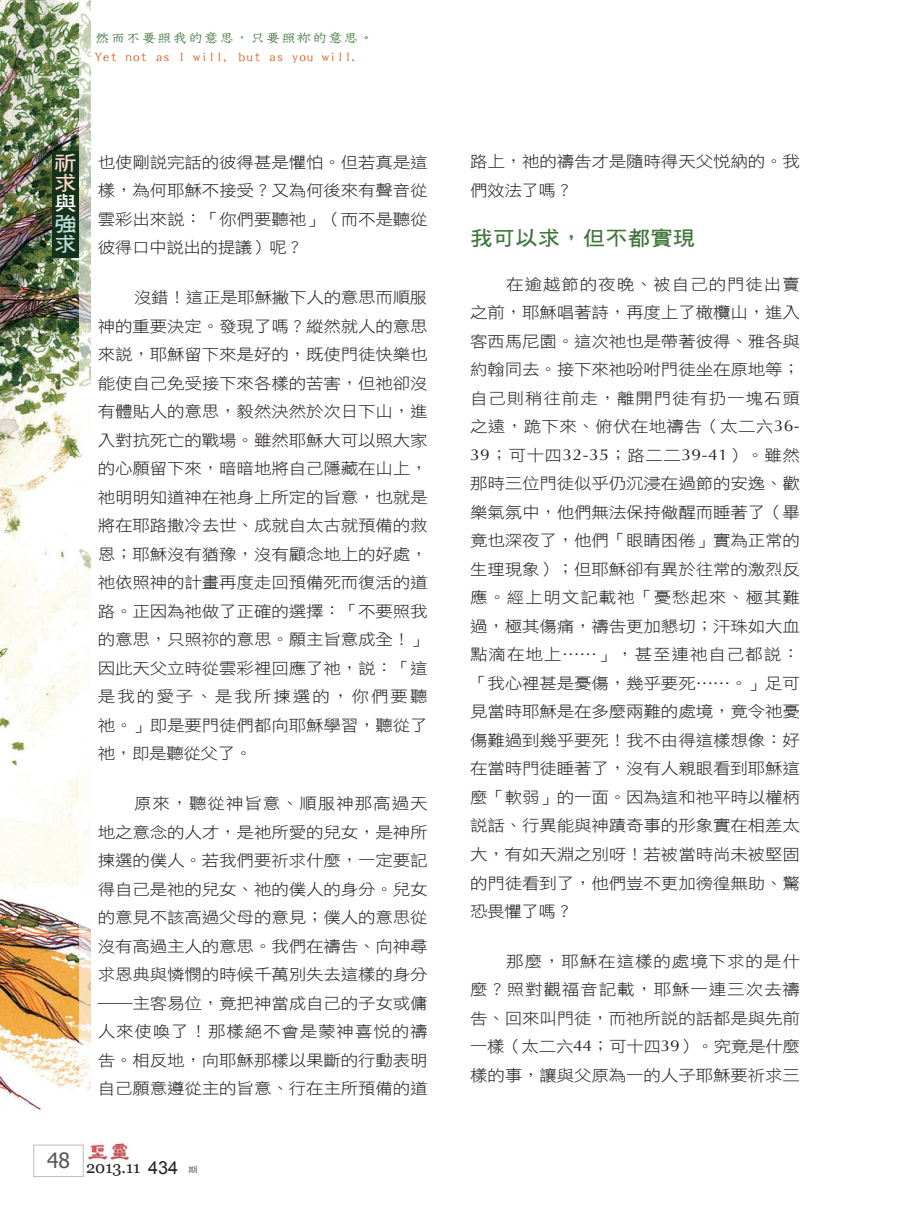
<style>
.page{position:relative;width:919px;height:1217px;background:#fff}
.page>*{position:absolute;margin:0;border:0;box-sizing:border-box;transform-origin:0 0}
.大標{font:20.25px "DF Hei W7 WIN BF";color:#41753c;scale:1.11 1}
.t1{font:20.25px/20.2px "DF Hei W7 WIN BF";color:#fdddcf;scale:1.11 1}
.t2{font:20.25px/20.2px "DF Hei W7 WIN BF";color:#bde2dc;scale:1.11 1}
.t3{font:20.25px "DF Hei W7 WIN BF";color:#fff;scale:1.11 1}
.t4{font:16.5px "Georgia";color:#231f20}
.t5{font:15.75px/28.5px "DF Hei W3 WIN BF";letter-spacing:-.01em;color:#231f20;text-align:justify;scale:1.11 1}
.t6{font:14.25px "DF Tie Xian W3 WIN BF";letter-spacing:-.025em;color:#db5c1c;scale:1.11 1}
.t7{font:14.25px "DF Tie Xian W3 WIN BF";letter-spacing:-.025em;color:#41753c;scale:1.11 1}
.t8{font:7.5px "DF Hei W5 WIN BF";color:#57585a;scale:1.25 1}
.s1{font-family:"Arial";font-size:18px}
.s2{font-family:"Optima"}
</style>
<div class="page">
<img style="left:88px;top:1143px;width:41px;height:18px">
<img style="left:0;top:0;width:79px;height:1110px">
<div style="left:52px;top:151px;width:27px;height:106px;background:#17321b"></div>
<div style="left:33px;top:1144px;width:50px;height:32px;border:1px solid #bcbdc0"></div>
<svg style="left:79px;top:0;width:12px;height:1091px"></svg>
<p class="t7" style="left:95px;top:30px;width:253px">然而不要照我的意思，只要照祢的意思。</p>
<p class="t6" style="left:95px;top:49px;width:240px">Yet not as I will, but as you will.</p>
<p class="t1" style="left:54px;top:153px;width:21px">祈求</p>
<p class="t3" style="left:54px;top:193px;width:21px">與</p>
<p class="t2" style="left:54px;top:213px;width:21px">強求</p>
<p class="t5" style="left:98px;top:148px;width:298px">也使剛說完話的彼得甚是懼怕。但若真是這樣，為何耶穌不接受？又為何後來有聲音從雲彩出來說：「你們要聽祂」（而不是聽從彼得口中說出的提議）呢？</p>
<p class="t5" style="left:98px;top:283px;width:298px;text-indent:36px">沒錯！這正是耶穌撇下人的意思而順服神的重要決定。發現了嗎？縱然就人的意思來說，耶穌留下來是好的，既使門徒快樂也能使自己免受接下來各樣的苦害，但祂卻沒有體貼人的意思，毅然決然於次日下山，進入對抗死亡的戰場。雖然耶穌大可以照大家的心願留下來，暗暗地將自己隱藏在山上，祂明明知道神在祂身上所定的旨意，也就是將在耶路撒冷去世、成就自太古就預備的救恩；耶穌沒有猶豫，沒有顧念地上的好處，祂依照神的計畫再度走回預備死而復活的道路。正因為祂做了正確的選擇：「不要照我的意思，只照祢的意思。願主旨意成全！」因此天父立時從雲彩裡回應了祂，說：「這是我的愛子、是我所揀選的，你們要聽祂。」即是要門徒們都向耶穌學習，聽從了祂，即是聽從父了。</p>
<p class="t5" style="left:98px;top:789px;width:298px;text-indent:36px">原來，聽從神旨意、順服神那高過天地之意念的人才，是祂所愛的兒女，是神所揀選的僕人。若我們要祈求什麼，一定要記得自己是祂的兒女、祂的僕人的身分。兒女的意見不該高過父母的意見；僕人的意思從沒有高過主人的意思。我們在禱告、向神尋求恩典與憐憫的時候千萬別失去這樣的身分――主客易位，竟把神當成自己的子女或傭人來使喚了！那樣絕不會是蒙神喜悅的禱告。相反地，向耶穌那樣以果斷的行動表明自己願意遵從主的旨意、行在主所預備的道</p>
<p class="t4" style="left:47px;top:1156px;width:133px"><sup>48</sup> 2013.11 <span class="s1">434</span></p>
<p class="t8" style="left:188px;top:1165px;width:9px">期</p>
<p class="t5" style="left:470px;top:147px;width:298px">路上，祂的禱告才是隨時得天父悅納的。我們效法了嗎？</p>
<p class="大標" style="left:470px;top:228px;width:204px">我可以求，但不都實現</p>
<p class="t5" style="left:470px;top:269px;width:298px;text-indent:36px">在逾越節的夜晚、被自己的門徒出賣之前，耶穌唱著詩，再度上了橄欖山，進入客西馬尼園。這次祂也是帶著彼得、雅各與約翰同去。接下來祂吩咐門徒坐在原地等；自己則稍往前走，離開門徒有扔一塊石頭之遠，跪下來、俯伏在地禱告（太二六<span class="s2">36- 39</span>；可十四<span class="s2">32-35</span>；路二二<span class="s2">39-41</span>）。雖然那時三位門徒似乎仍沉浸在過節的安逸、歡樂氣氛中，他們無法保持儆醒而睡著了（畢竟也深夜了，他們「眼睛困倦」實為正常的生理現象）；但耶穌卻有異於往常的激烈反應。經上明文記載祂「憂愁起來、極其難過，極其傷痛，禱告更加懇切；汗珠如大血點滴在地上……」，甚至連祂自己都說：「我心裡甚是憂傷，幾乎要死……。」足可見當時耶穌是在多麼兩難的處境，竟令祂憂傷難過到幾乎要死！我不由得這樣想像：好在當時門徒睡著了，沒有人親眼看到耶穌這麼「軟弱」的一面。因為這和祂平時以權柄說話、行異能與神蹟奇事的形象實在相差太大，有如天淵之別呀！若被當時尚未被堅固的門徒看到了，他們豈不更加徬徨無助、驚恐畏懼了嗎？</p>
<p class="t5" style="left:470px;top:946px;width:298px;text-indent:36px">那麼，耶穌在這樣的處境下求的是什麼？照對觀福音記載，耶穌一連三次去禱告、回來叫門徒，而祂所說的話都是與先前一樣（太二六<span class="s2">44</span>；可十四<span class="s2">39</span>）。究竟是什麼樣的事，讓與父原為一的人子耶穌要祈求三</p>
</div>
